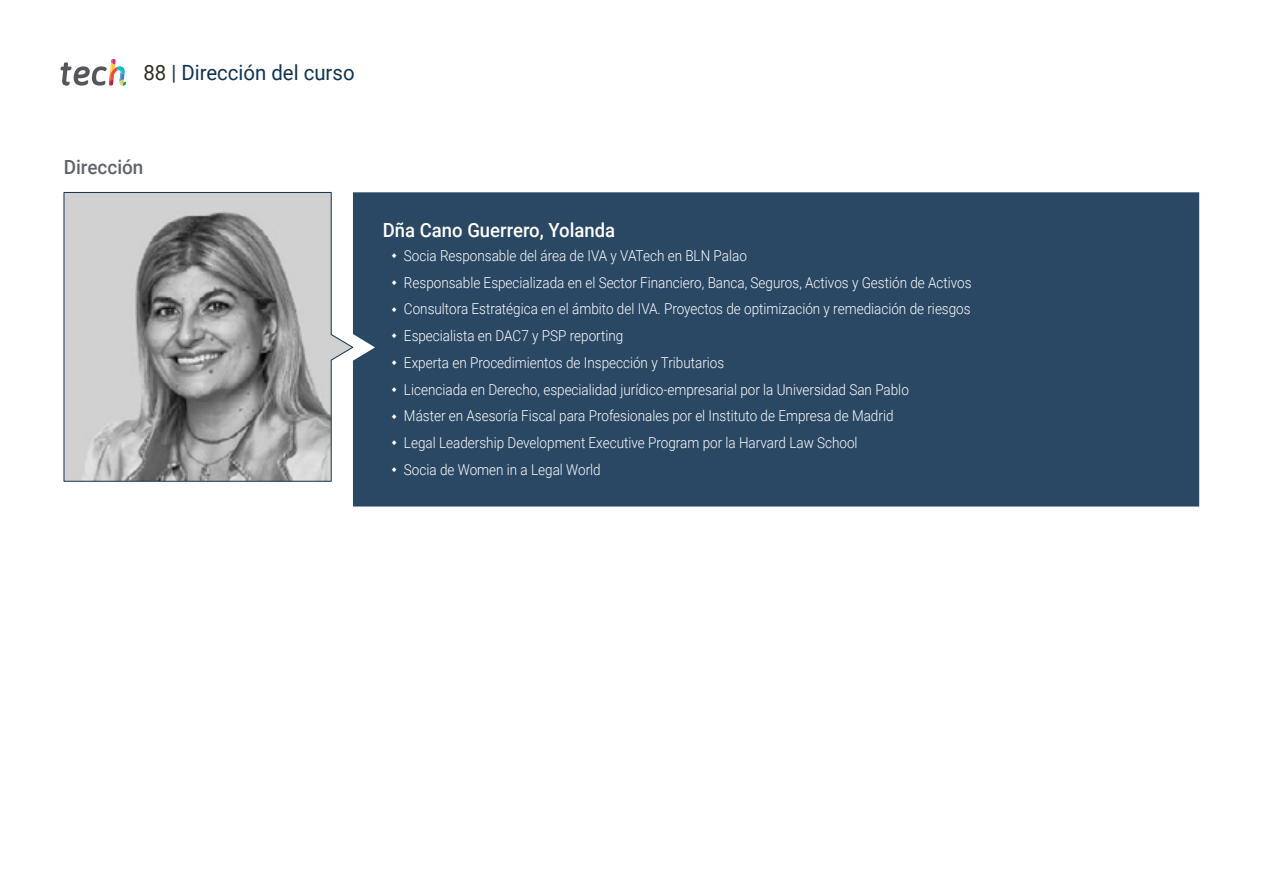
<style>
.page{position:relative;width:1263px;height:893px;background:#fff}
.page>*{position:absolute;margin:0;border:0;box-sizing:border-box;transform-origin:0 0}
.t1{font:21px "Roboto";color:#123352}
.t2{font:500 19.5px "Roboto";color:#fff;scale:.95 1}
.t3{font:500 19.5px "Roboto";color:#61646a}
.t4{font:300 15px/26.7px "Roboto";color:#fff;scale:.9 1}
.s1{color:#312e20}
</style>
<div class="page">
<svg style="left:64px;top:192px;width:289px;height:290px;background:#acadad"></svg>
<div style="left:353px;top:192px;width:846px;height:314px;background:#2a4763"></div>
<svg style="left:61px;top:59px;width:65px;height:27px"></svg>
<svg style="left:392px;top:253px;width:5px;height:5px"></svg>
<svg style="left:392px;top:280px;width:5px;height:5px"></svg>
<svg style="left:392px;top:307px;width:5px;height:5px"></svg>
<svg style="left:392px;top:334px;width:5px;height:5px"></svg>
<svg style="left:392px;top:360px;width:5px;height:5px"></svg>
<svg style="left:392px;top:387px;width:5px;height:5px"></svg>
<svg style="left:392px;top:414px;width:5px;height:5px"></svg>
<svg style="left:392px;top:441px;width:5px;height:5px"></svg>
<svg style="left:392px;top:467px;width:5px;height:5px"></svg>
<h1 class="t1" style="left:144px;top:57px;width:213px"><span class="s1">88</span> | Dirección del curso</h1>
<h2 class="t3" style="left:64px;top:154px;width:81px">Dirección</h2>
<h2 class="t2" style="left:383px;top:216px;width:246px">Dña Cano Guerrero, Yolanda</h2>
<p class="t4" style="left:404px;top:242px;width:632px">Socia Responsable del área de IVA y VATech en BLN Palao<br>Responsable Especializada en el Sector Financiero, Banca, Seguros, Activos y Gestión de Activos Consultora Estratégica en el ámbito del IVA. Proyectos de optimización y remediación de riesgos Especialista en DAC7 y PSP reporting<br>Experta en Procedimientos de Inspección y Tributarios<br>Licenciada en Derecho, especialidad jurídico-empresarial por la Universidad San Pablo<br>Máster en Asesoría Fiscal para Profesionales por el Instituto de Empresa de Madrid<br>Legal Leadership Development Executive Program por la Harvard Law School<br>Socia de Women in a Legal World</p>
</div>
